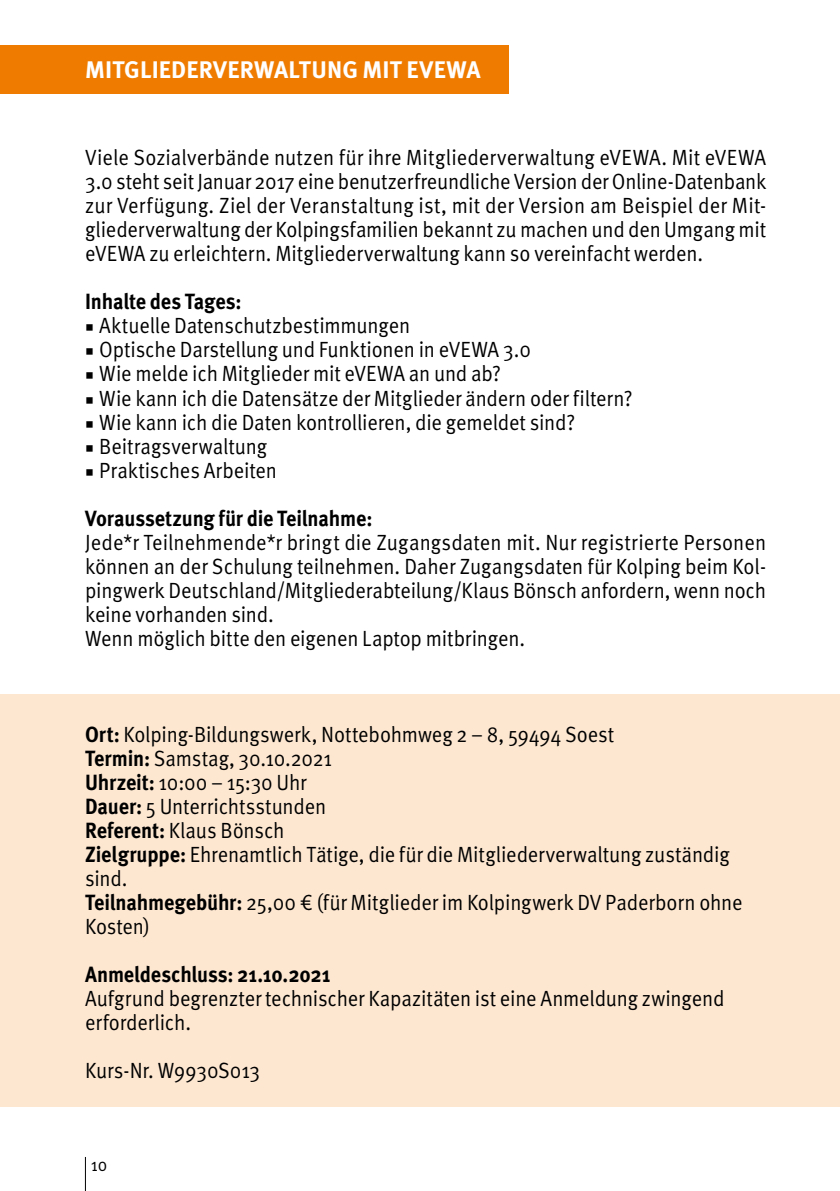
<style>
.page{position:relative;width:840px;height:1191px;background:#fff}
.page>*{position:absolute;margin:0;border:0;box-sizing:border-box;transform-origin:0 0}
.t1{font:700 24px "Meta Pro";letter-spacing:.005em;color:#fff}
.t2{font:22px/24px "Meta Pro";letter-spacing:-.005em;color:#000;scale:.91 1}
.t3{font:700 22px/48px "Meta Pro";letter-spacing:-.01em;color:#000;scale:.91 1}
.t4{font:18px "Meta Pro";color:#000;scale:.91 1}
.s1{font-family:"Minion Pro"}
.s2{font-family:"Minion Pro";font-weight:400}
.s3{font-weight:400}
.s4{font-weight:700}
</style>
<div class="page">
<hr style="left:85px;top:1157px;width:1px;height:34px;background:#000">
<div style="left:0;top:693px;width:839px;height:413px;background:#fde7d1"></div>
<div style="left:0;top:45px;width:508px;height:48px;background:#ef7c00"></div>
<p class="t1" style="left:85px;top:55px;width:396px">MITGLIEDERVERWALTUNG MIT EVEWA</p>
<p class="t2" style="left:85px;top:146px;width:749px;text-align:justify">Viele Sozialverbände nutzen für ihre Mitgliederverwaltung eVEWA. Mit eVEWA 3.0 steht seit Januar 2017 eine benutzerfreundliche Version der Online-Datenbank zur Verfügung. Ziel der Veranstaltung ist, mit der Version am Beispiel der Mit&shy;gliederverwaltung der Kolpingsfamilien bekannt zu machen und den Umgang mit eVEWA zu erleichtern. Mitgliederverwaltung kann so vereinfacht werden.</p>
<p class="t3" style="left:85px;top:278px;width:173px">Inhalte des Tages:</p>
<p class="t2" style="left:85px;top:314px;width:358px"><span class="s1">■</span> Aktuelle Datenschutzbestimmungen</p>
<p class="t2" style="left:85px;top:338px;width:491px"><span class="s1">■</span> Optische Darstellung und Funktionen in eVEWA 3.0</p>
<p class="t2" style="left:85px;top:362px;width:458px"><span class="s1">■</span> Wie melde ich Mitglieder mit eVEWA an und ab?</p>
<p class="t2" style="left:85px;top:386px;width:602px"><span class="s1">■</span> Wie kann ich die Datensätze der Mitglieder ändern oder filtern?</p>
<p class="t2" style="left:85px;top:410px;width:540px"><span class="s1">■</span> Wie kann ich die Daten kontrollieren, die gemeldet sind?</p>
<p class="t2" style="left:85px;top:434px;width:201px"><span class="s1">■</span> Beitragsverwaltung</p>
<p class="t3" style="left:85px;top:446px;width:317px"><span class="s2">■</span> <span class="s3">Praktisches Arbeiten<br></span>Voraussetzung für die Teilnahme:</p>
<p class="t2" style="left:85px;top:530px;width:749px">Jede*r Teilnehmende*r bringt die Zugangsdaten mit. Nur registrierte Personen können an der Schulung teilnehmen. Daher Zugangsdaten für Kolping beim Kol&shy;pingwerk Deutschland/Mitgliederabteilung/Klaus Bönsch anfordern, wenn noch keine vorhanden sind.<br>Wenn möglich bitte den eigenen Laptop mitbringen.</p>
<p class="t2" style="left:85px;top:722px;width:723px"><span class="s4">Ort:</span> Kolping-Bildungswerk, Nottebohmweg 2 – 8, 59494 Soest<br><span class="s4">Termin:</span> Samstag, 30.10.2021<br><span class="s4">Uhrzeit:</span> 10:00 – 15:30 Uhr<br><span class="s4">Dauer:</span> 5 Unterrichtsstunden<br><span class="s4">Referent:</span> Klaus Bönsch<br><span class="s4">Zielgruppe:</span> Ehrenamtlich Tätige, die für die Mitgliederverwaltung zuständig sind.<br><span class="s4">Teilnahmegebühr:</span> 25,00 € (für Mitglieder im Kolpingwerk DV Paderborn ohne Kosten)</p>
<p class="t3" style="left:85px;top:950px;width:271px">Anmeldeschluss: 21.10.2021</p>
<p class="t2" style="left:85px;top:986px;width:703px">Aufgrund begrenzter technischer Kapazitäten ist eine Anmeldung zwingend erforderlich.</p>
<p class="t2" style="left:85px;top:1058px;width:194px">Kurs-Nr. W9930S013</p>
<p class="t4" style="left:91px;top:1153px;width:20px">10</p>
</div>
